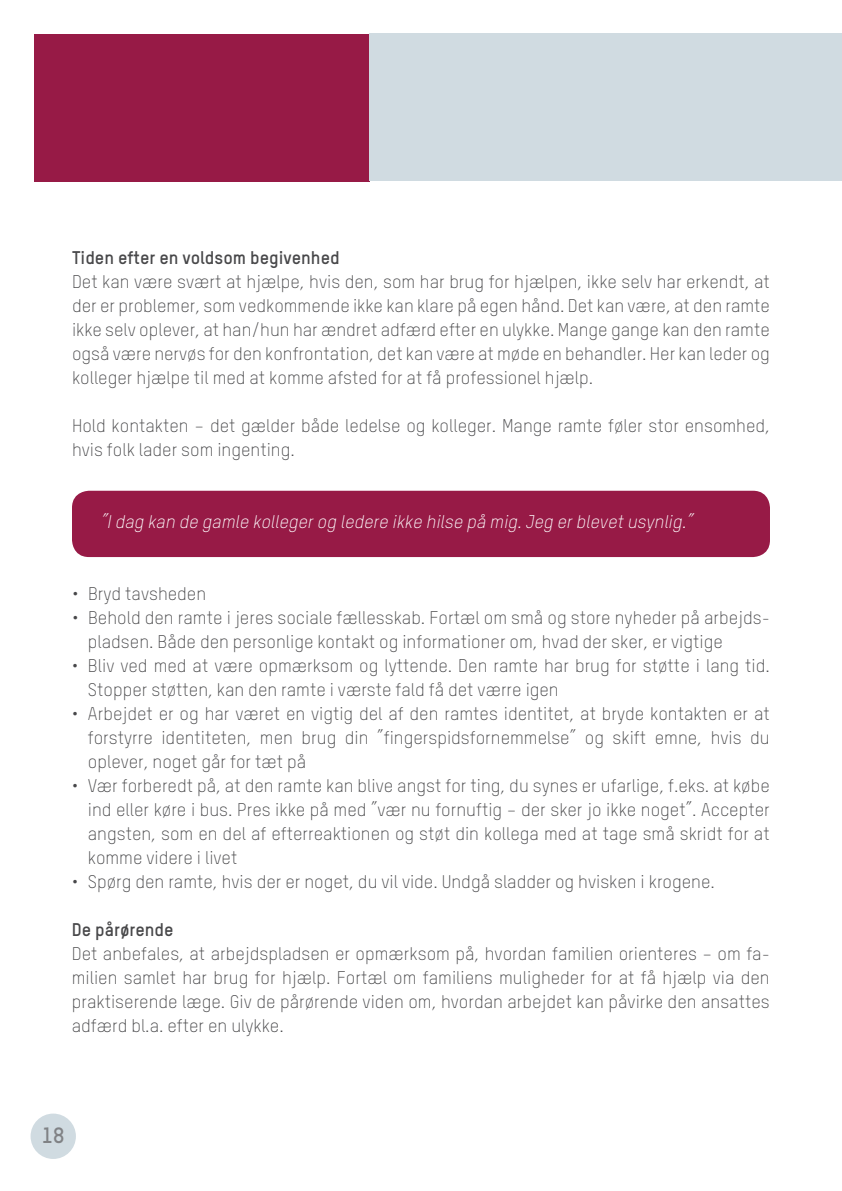
<style>
.page{position:relative;width:842px;height:1191px;background:#fff}
.page>*{position:absolute;margin:0;border:0;box-sizing:border-box;transform-origin:0 0}
.t1{font:700 21.8px "TSTAR";color:#808285}
.t2{font:300 18px/24px "TSTAR";color:#48484a;text-align:justify}
.t3{font:italic 300 18px "TSTAR";color:#fff}
.t4{font:700 18px "TSTAR";color:#48484a}
</style>
<div class="page">
<div style="left:72px;top:491px;width:698px;height:66px;background:#971a46;border-radius:17px"></div>
<div style="left:34px;top:34px;width:336px;height:147px;background:#971a46"></div>
<div style="left:369px;top:34px;width:473px;height:147px;background:#d0dbe1"></div>
<div style="left:31px;top:1113px;width:45px;height:46px;background:#d0dbe1;border-radius:50%"></div>
<p class="t4" style="left:72px;top:246px;width:269px">Tiden efter en voldsom begivenhed</p>
<p class="t2" style="left:72px;top:270px;width:699px">Det kan være svært at hjælpe, hvis den, som har brug for hjælpen, ikke selv har erkendt, at der er problemer, som vedkommende ikke kan klare på egen hånd. Det kan være, at den ramte ikke selv oplever, at han/hun har ændret adfærd efter en ulykke. Mange gange kan den ramte også være nervøs for den konfrontation, det kan være at møde en behandler. Her kan leder og kolleger hjælpe til med at komme afsted for at få professionel hjælp.</p>
<p class="t2" style="left:72px;top:414px;width:699px">Hold kontakten – det gælder både ledelse og kolleger. Mange ramte føler stor ensomhed, hvis folk lader som ingenting.</p>
<p class="t3" style="left:100px;top:511px;width:598px">”Idag kan de gamle kollegerog ledere ikke hilse på mig.Jeg erblevetusynlig.”</p>
<p class="t2" style="left:72px;top:582px;width:136px">• Bryd tavsheden</p>
<p class="t2" style="left:88px;top:606px;width:683px;text-indent:-16px">• Behold den ramte i jeres sociale fællesskab. Fortæl om små og store nyheder på arbejds&shy;pladsen. Både den personlige kontakt og informationer om, hvad der sker, er vigtige</p>
<p class="t2" style="left:88px;top:654px;width:683px;text-indent:-16px">• Bliv ved med at være opmærksom og lyttende. Den ramte har brug for støtte i lang tid.<br>Stopper støtten, kan den ramte i værste fald få det værre igen</p>
<p class="t2" style="left:88px;top:702px;width:683px;text-indent:-16px">• Arbejdet er og har været en vigtig del af den ramtes identitet, at bryde kontakten er at forstyrre identiteten, men brug din ”fingerspidsfornemmelse” og skift emne, hvis du oplever, noget går for tæt på</p>
<p class="t2" style="left:88px;top:774px;width:683px;text-indent:-16px">• Vær forberedt på, at den ramte kan blive angst for ting, du synes er ufarlige, f.eks. at købe ind eller køre i bus. Pres ikke på med ”vær nu fornuftig – der sker jo ikke noget”. Accepter angsten, som en del af efterreaktionen og støt din kollega med at tage små skridt for at komme videre i livet</p>
<p class="t2" style="left:72px;top:869px;width:645px">• Spørg den ramte, hvis der er noget, du vil vide. Undgå sladder og hvisken i krogene.</p>
<p class="t4" style="left:72px;top:918px;width:103px">De pårørende</p>
<p class="t2" style="left:72px;top:941px;width:699px">Det anbefales, at arbejdspladsen er opmærksom på, hvordan familien orienteres – om fa&shy;milien samlet har brug for hjælp. Fortæl om familiens muligheder for at få hjælp via den praktiserende læge. Giv de pårørende viden om, hvordan arbejdet kan påvirke den ansattes adfærd bl.a. efter en ulykke.</p>
<p class="t1" style="left:42px;top:1121px;width:24px">18</p>
</div>
